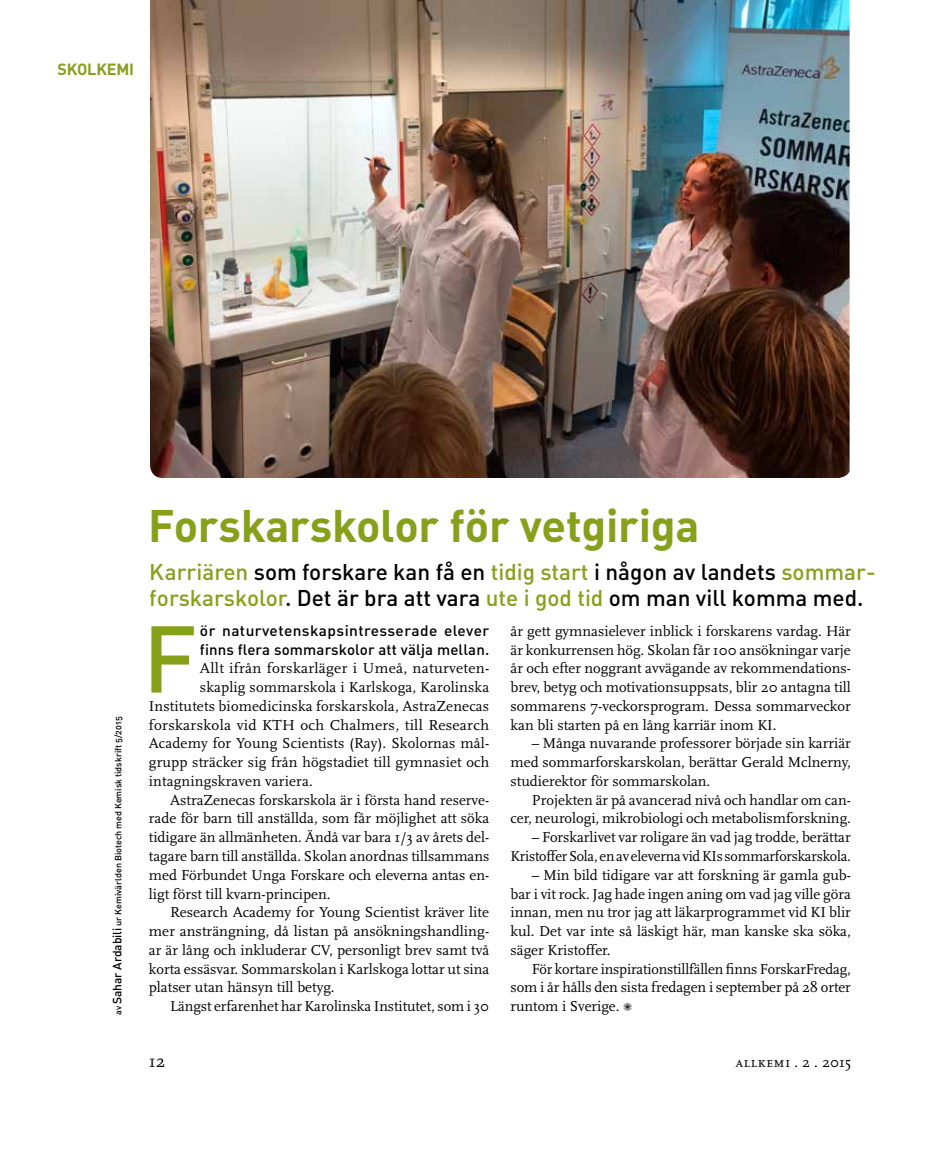
<style>
.page{position:relative;width:936px;height:1149px;background:#fff}
.page>*{position:absolute;margin:0;border:0;box-sizing:border-box;transform-origin:0 0}
.t1{font:93.15px "DIN Medium Alternate";color:#86a01a}
.t2{font:45px "DIN Bold Alternate";letter-spacing:-.01em;color:#86a01a}
.t3{font:22.5px/25.5px "DIN Medium Alternate";color:#000}
.t4{font:18px "Scala Caps";color:#000}
.t5{font:16.05px "DIN Bold Alternate";letter-spacing:-.01em;color:#86a01a}
.t6{font:15px/18.8px "Scala";color:#000;text-align:justify}
.t7{font:15px/18.8px "DIN Medium Alternate";letter-spacing:.01em;color:#000}
.t8{font:15px "Scala";letter-spacing:.02em;color:#000}
.t9{font:15px "Scala Caps";letter-spacing:.015em;color:#000}
.t10{font:9px "DIN Medium Alternate";color:#000}
.s1{font-size:12px}
.s2{color:#86a01a}
</style>
<div class="page">
<img style="left:150px;top:0;width:699px;height:478px">
<p class="t5" style="left:57px;top:59px;width:78px">SKOLKEMI</p>
<p class="t10" style="left:113px;top:1014px;width:300px;rotate:-90deg">av <span class="s1">Sahar Ardabili</span> ur Kemivärlden Biotech med Kemisk tidskrift 5/2015</p>
<h2 class="t2" style="left:148px;top:495px;width:553px">Forskarskolor för vetgiriga</h2>
<h3 class="t3" style="left:150px;top:558px;width:727px"><span class="s2">Karriären</span> som forskare kan få en <span class="s2">tidig start</span> i någon av landets <span class="s2">sommar&shy;forskarskolor</span>. Det är bra att vara <span class="s2">ute i god tid</span> om man vill komma med.</h3>
<p class="t7" style="left:200px;top:620px;width:291px">ör naturvetenskapsintresserade elever finns flera sommarskolor att välja mellan.</p>
<p class="t6" style="left:200px;top:659px;width:291px">Allt ifrån forskarläger i Umeå, naturveten-</p>
<p class="t6" style="left:200px;top:678px;width:291px">skaplig sommarskola i Karlskoga, Karolinska</p>
<p class="t6" style="left:149px;top:696px;width:342px">Institutets biomedicinska forskarskola, AstraZenecas</p>
<p class="t8" style="left:149px;top:716px;width:342px">forskarskola vid KTH och Chalmers, till Research</p>
<p class="t6" style="left:149px;top:734px;width:342px">Academy for Young Scientists (Ray). Skolornas mål-</p>
<p class="t6" style="left:149px;top:753px;width:342px">grupp sträcker sig från högstadiet till gymnasiet och</p>
<p class="t6" style="left:149px;top:771px;width:165px">intagningskraven variera.</p>
<p class="t6" style="left:170px;top:790px;width:320px">AstraZenecas forskarskola är i första hand reserve-</p>
<p class="t6" style="left:149px;top:809px;width:342px">rade för barn till anställda, som får möjlighet att söka</p>
<p class="t6" style="left:149px;top:828px;width:342px">tidigare än allmänheten. Ändå var bara 1/3 av årets del-</p>
<p class="t6" style="left:149px;top:846px;width:342px">tagare barn till anställda. Skolan anordnas tillsammans</p>
<p class="t6" style="left:149px;top:865px;width:342px">med Förbundet Unga Forskare och eleverna antas en-</p>
<p class="t6" style="left:149px;top:884px;width:183px">ligt först till kvarn-principen.</p>
<p class="t6" style="left:170px;top:903px;width:320px">Research Academy for Young Scientist kräver lite</p>
<p class="t6" style="left:149px;top:921px;width:342px">mer ansträngning, då listan på ansökningshandling-</p>
<p class="t6" style="left:149px;top:940px;width:342px">ar är lång och inkluderar CV, personligt brev samt två</p>
<p class="t6" style="left:149px;top:959px;width:342px">korta essäsvar. Sommarskolan i Karlskoga lottar ut sina</p>
<p class="t6" style="left:149px;top:978px;width:187px">platser utan hänsyn till betyg.</p>
<p class="t6" style="left:170px;top:996px;width:320px">Längst erfarenhet har Karolinska Institutet, som i 30</p>
<h1 class="t1" style="left:143px;top:599px;width:56px">F</h1>
<p class="t6" style="left:510px;top:621px;width:342px">år gett gymnasielever inblick i forskarens vardag. Här är konkurrensen hög. Skolan får 100 ansökningar varje år och efter noggrant avvägande av rekommendations&shy;brev, betyg och motivationsuppsats, blir 20 antagna till sommarens 7-veckorsprogram. Dessa sommarveckor kan bli starten på en lång karriär inom KI.</p>
<p class="t6" style="left:510px;top:734px;width:342px;text-indent:21px">– Många nuvarande professorer började sin karriär med sommarforskarskolan, berättar Gerald Mclnerny, studierektor för sommarskolan.</p>
<p class="t6" style="left:510px;top:790px;width:342px;text-align:right">Projekten är på avancerad nivå och handlar om can&shy;cer, neurologi, mikrobiologi och metabolismforskning.</p>
<p class="t6" style="left:510px;top:828px;width:342px;text-align:right">– Forskarlivet var roligare än vad jag trodde, berättar<br>Kristoffer Sola, en av eleverna vid KIs sommarforskarskola.</p>
<p class="t6" style="left:510px;top:865px;width:342px;text-indent:21px">– Min bild tidigare var att forskning är gamla gub&shy;bar i vit rock. Jag hade ingen aning om vad jag ville göra innan, men nu tror jag att läkarprogrammet vid KI blir kul. Det var inte så läskigt här, man kanske ska söka, säger Kristoffer.</p>
<p class="t6" style="left:510px;top:959px;width:342px;text-align:right">För kortare inspirationstillfällen finns ForskarFredag, som i år hålls den sista fredagen i september på 28 orter</p>
<p class="t6" style="left:510px;top:996px;width:123px">runtom i Sverige. ✺</p>
<p class="t4" style="left:149px;top:1051px;width:18px">12</p>
<p class="t9" style="left:735px;top:1053px;width:117px">allkemi . 2 . 2015</p>
</div>
